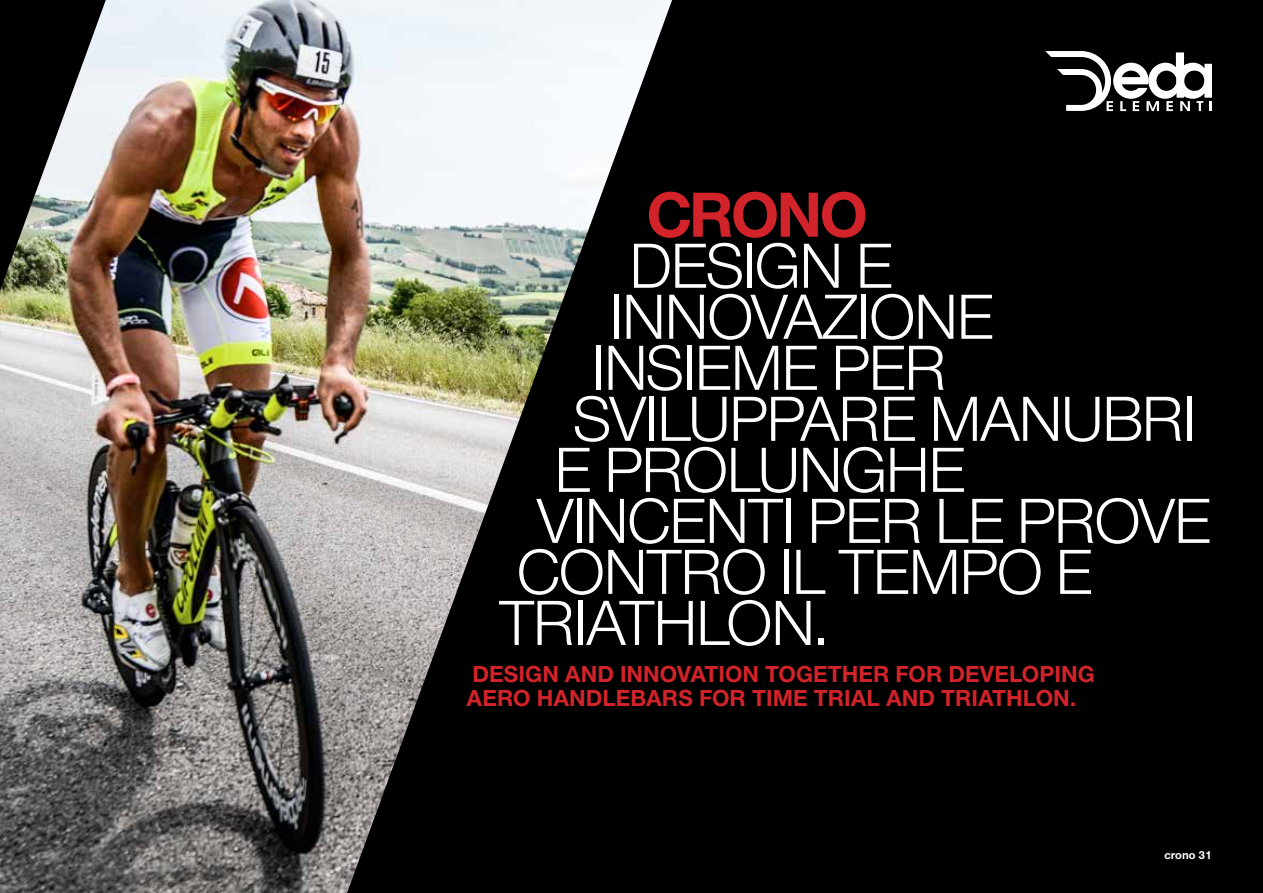
<style>
.page{position:relative;width:1263px;height:893px;background:#fff}
.page>*{position:absolute;margin:0;border:0;box-sizing:border-box;transform-origin:0 0}
.t1{font:66px "Nimbus San Nov";letter-spacing:-.04em;color:#fff}
.t2{font:700 66px "Nimbus San Nov";color:#d2232a}
.t3{font:700 24px "Nimbus San Nov";color:#d2232a}
.t4{font:700 12px "Nimbus San Nov";color:#fff}
</style>
<div class="page">
<div style="left:672px;top:0;width:591px;height:893px;background:#000"></div>
<img style="left:0;top:0;width:672px;height:893px">
<svg style="left:1045px;top:51px;width:167px;height:60px"></svg>
<p class="t2" style="left:647px;top:176px;width:212px">CRONO</p>
<p class="t1" style="left:629px;top:229px;width:267px">DESIGN E</p>
<p class="t1" style="left:609px;top:280px;width:387px">I NNOVAZIONE</p>
<p class="t1" style="left:591px;top:331px;width:358px">INSIEME PER</p>
<p class="t1" style="left:573px;top:382px;width:625px">SVILUPPARE MANUBRI</p>
<p class="t1" style="left:554px;top:433px;width:414px">E PROLUNGH E</p>
<p class="t1" style="left:536px;top:484px;width:678px">VINCENTI PER LE PROVE</p>
<p class="t1" style="left:516px;top:535px;width:579px">CONTRO IL TEMPO E</p>
<p class="t1" style="left:498px;top:586px;width:331px">TRIATHLON.</p>
<p class="t3" style="left:473px;top:660px;width:439px">DESIGN AND INNOVATION TOGETHER FOR</p>
<p class="t3" style="left:948px;top:660px;width:144px">DEVELOPING</p>
<p class="t3" style="left:467px;top:684px;width:196px">AERO HANDLEBARS</p>
<p class="t3" style="left:699px;top:684px;width:16px">FOR</p>
<p class="t3" style="left:752px;top:684px;width:326px">TIME TRIAL AND TRIATHLON.</p>
<p class="t4" style="left:1164px;top:848px;width:49px">CRONO 31</p>
</div>
